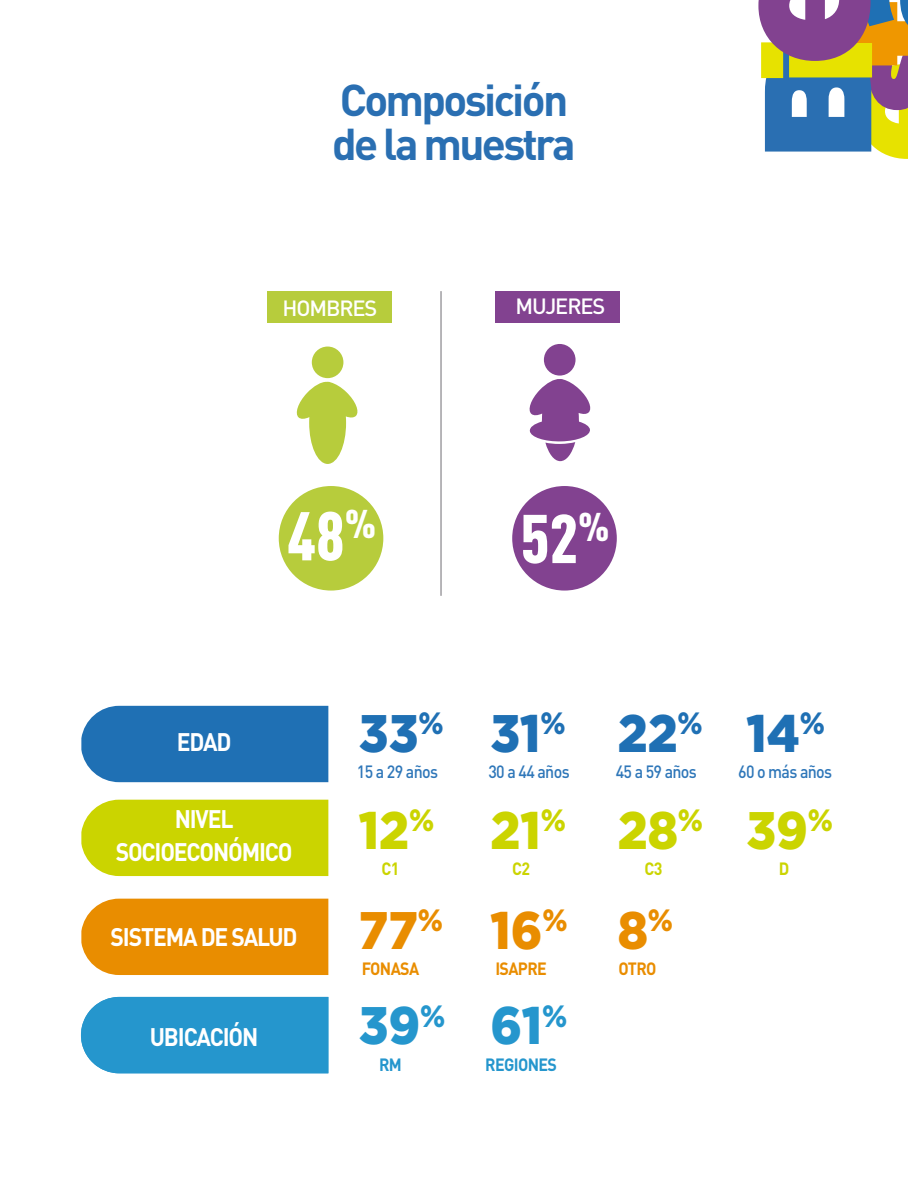
<style>
.page{position:relative;width:908px;height:1191px;background:#fff}
.page>*{position:absolute;margin:0;border:0;box-sizing:border-box;transform-origin:0 0}
.t1{font:900 condensed 67.8px "DIN Pro";color:#fff}
.t2{font:900 52.8px/97.4px "Gotham";color:#1f70b4;scale:.91 1}
.t3{font:700 44px/44px "DIN Pro";letter-spacing:-.06em;color:#2a6fb2}
.t4{font:700 25.2px/32.6px "DIN Pro";letter-spacing:-.05em;color:#fff;text-align:center;scale:.91 1}
.t5{font:500 21.8px "DIN Pro";letter-spacing:-.05em;color:#fff}
.t6{font:500 17.6px "DIN Pro";letter-spacing:-.04em;color:#2f77b9;scale:.91 1}
.t7{font:700 17.6px "DIN Pro";letter-spacing:-.04em;color:#e98d00;scale:.91 1}
.t8{font:700 17.6px "DIN Pro";letter-spacing:-.04em;color:#2596cd;scale:.91 1}
.t9{font:700 17.6px "DIN Pro";color:#cbd400;scale:.91 1}
.s1{color:#cbd400}
.s2{color:#e98d00}
.s3{color:#2596cd}
</style>
<div class="page">
<div style="left:81px;top:706px;width:247px;height:76px;background:#1f70b4"></div>
<div style="left:81px;top:799px;width:247px;height:77px;background:#cbd400"></div>
<svg style="left:81px;top:898px;width:322px;height:77px"></svg>
<div style="left:81px;top:997px;width:247px;height:76px;background:#2596cd"></div>
<svg style="left:758px;top:0;width:149px;height:159px"></svg>
<div style="left:266px;top:291px;width:125px;height:32px;background:#b7cc3c"></div>
<div style="left:494px;top:291px;width:125px;height:32px;background:#824290"></div>
<svg style="left:296px;top:381px;width:62px;height:83px"></svg>
<div style="left:312px;top:346px;width:31px;height:32px;background:#b7cc3c;border-radius:50%"></div>
<div style="left:543px;top:344px;width:32px;height:31px;background:#824290;border-radius:50%"></div>
<svg style="left:529px;top:379px;width:62px;height:82px"></svg>
<div style="left:278px;top:486px;width:105px;height:104px;background:#b7cc3c;border-radius:50%"></div>
<div style="left:512px;top:486px;width:104px;height:104px;background:#824290;border-radius:50%"></div>
<hr style="left:440px;top:291px;width:1px;height:305px;background:#89878c">
<h3 class="t3" style="left:332px;top:73px;width:245px">Composición de la muestra</h3>
<p class="t5" style="left:282px;top:290px;width:96px">HOMBRES</p>
<p class="t5" style="left:515px;top:288px;width:91px">MUJERES</p>
<h1 class="t1" style="left:287px;top:483px;width:90px">48<sup>%</sup></h1>
<h1 class="t1" style="left:520px;top:486px;width:90px">52<sup>%</sup></h1>
<p class="t4" style="left:177px;top:723px;width:62px">EDAD</p>
<p class="t4" style="left:116px;top:800px;width:195px">NIVEL<br>SOCIOECONÓMICO</p>
<p class="t4" style="left:110px;top:917px;width:207px">SISTEMA DE SALUD</p>
<p class="t4" style="left:150px;top:1017px;width:121px">UBICACIÓN</p>
<h2 class="t2" style="left:359px;top:683px;width:96px">33<sup>%<br></sup><span class="s1">12</span><sup>%<br></sup><span class="s2">77</span><sup>%<br></sup><span class="s3">39</span><sup>%</sup></h2>
<h2 class="t2" style="left:490px;top:683px;width:86px;text-align:justify">31<sup>% </sup><span class="s1">21</span><sup>% </sup><span class="s2">16</span><sup>% </sup><span class="s3">61</span><sup>%</sup></h2>
<h2 class="t2" style="left:617px;top:683px;width:95px;line-height:98.4px;text-align:justify">22<sup>% </sup><span class="s1">28</span><sup>% </sup><span class="s2">8</span><sup>%</sup></h2>
<h2 class="t2" style="left:746px;top:683px;width:96px">14<sup>%<br></sup><span class="s1">39</span><sup>%</sup></h2>
<p class="t6" style="left:737px;top:757px;width:105px">60 o más años</p>
<p class="t6" style="left:357px;top:757px;width:91px">15 a 29 años</p>
<p class="t6" style="left:488px;top:757px;width:91px">30 a 44 años</p>
<p class="t6" style="left:615px;top:757px;width:91px">45 a 59 años</p>
<p class="t9" style="left:381px;top:854px;width:21px">C1</p>
<p class="t9" style="left:512px;top:854px;width:21px">C2</p>
<p class="t9" style="left:644px;top:854px;width:21px">C3</p>
<p class="t9" style="left:778px;top:854px;width:13px">D</p>
<p class="t7" style="left:361px;top:954px;width:65px">FONASA</p>
<p class="t7" style="left:495px;top:954px;width:58px">ISAPRE</p>
<p class="t7" style="left:618px;top:954px;width:43px">OTRO</p>
<p class="t8" style="left:379px;top:1049px;width:27px">RM</p>
<p class="t8" style="left:485px;top:1049px;width:80px">REGIONES</p>
</div>
